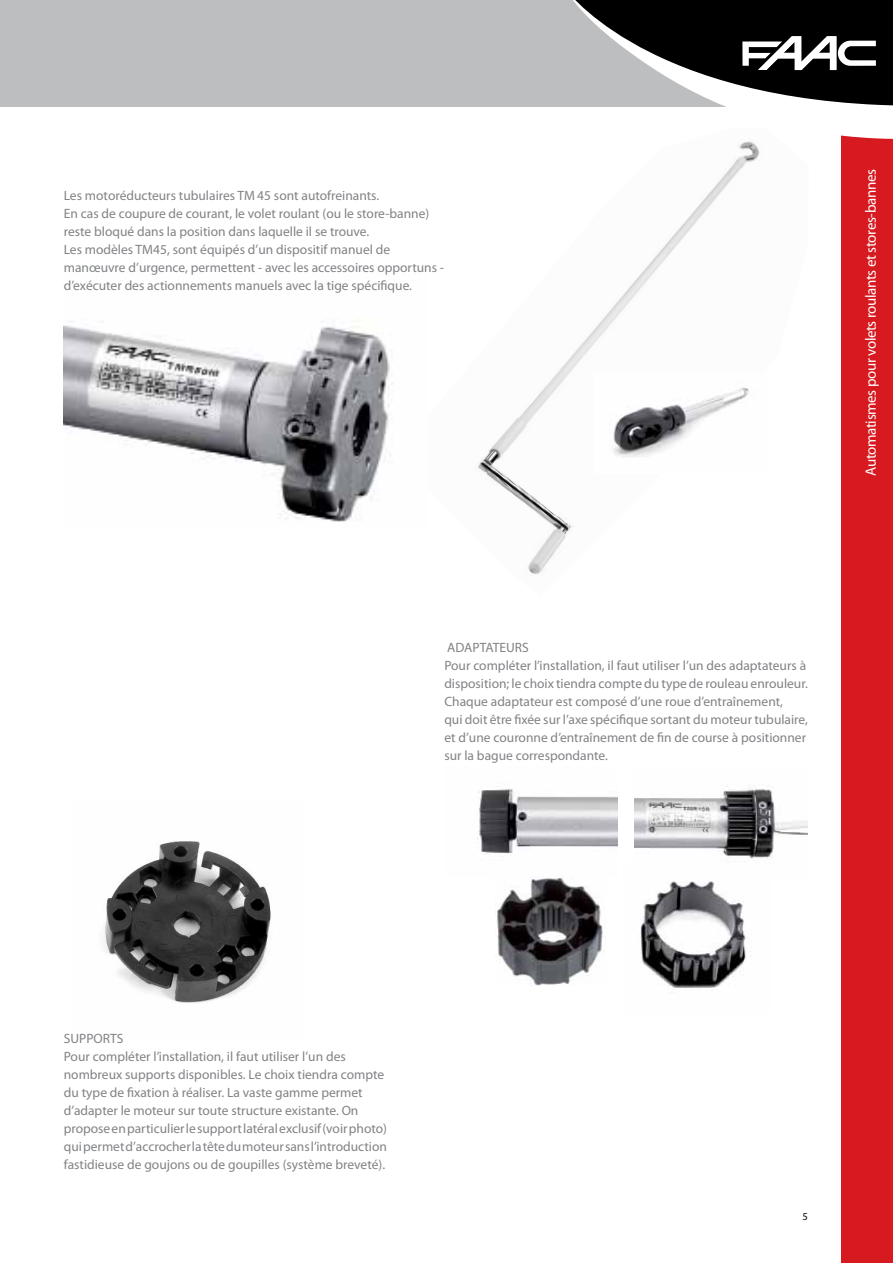
<style>
.page{position:relative;width:893px;height:1263px;background:#fff}
.page>*{position:absolute;margin:0;border:0;box-sizing:border-box;transform-origin:0 0}
.t1{font:15px "Myriad Pro";letter-spacing:-.025em;color:#fff}
.t2{font:13.5px/18px "Myriad Pro";color:#808285}
.t3{font:10.5px "Myriad Pro";color:#000}
</style>
<div class="page">
<div style="left:842px;top:0;width:51px;height:1263px;background:#d71920"></div>
<div style="left:0;top:0;width:893px;height:106px;background:#bcbec0"></div>
<svg style="left:564px;top:0;width:329px;height:142px"></svg>
<img style="left:478px;top:128px;width:330px;height:447px">
<img style="left:64px;top:321px;width:329px;height:201px">
<img style="left:594px;top:374px;width:173px;height:100px">
<img style="left:477px;top:788px;width:141px;height:66px">
<img style="left:635px;top:785px;width:173px;height:76px">
<img style="left:103px;top:841px;width:168px;height:162px">
<img style="left:640px;top:881px;width:106px;height:110px">
<img style="left:495px;top:877px;width:110px;height:108px">
<p class="t2" style="left:64px;top:186px;width:382px">Les motoréducteurs tubulaires TM 45 sont autofreinants.<br>En cas de coupure de courant, le volet roulant (ou le store-banne) reste bloqué dans la position dans laquelle il se trouve.<br>Les modèles TM45, sont équipés d’un dispositif manuel de manœuvre d’urgence, permettent - avec les accessoires opportuns - d’exécuter des actionnements manuels avec la tige spécifique.</p>
<p class="t1" style="left:862px;top:476px;width:308px;rotate:-90deg">Automatismes pour volets roulants et stores-bannes</p>
<p class="t2" style="left:444px;top:638px;width:365px">ADApTATEURS<br>pour compléter l’installation, il faut utiliser l’un des adaptateurs à disposition; le choix tiendra compte du type de rouleau enrouleur.<br>Chaque adaptateur est composé d’une roue d’entraînement,<br>qui doit être fixée sur l’axe spécifique sortant du moteur tubulaire, et d’une couronne d’entraînement de fin de course à positionner sur la bague correspondante.</p>
<p class="t2" style="left:64px;top:1029px;width:325px">SUppORTS<br>pour compléter l’installation, il faut utiliser l’un des nombreux supports disponibles. Le choix tiendra compte du type de fixation à réaliser. La vaste gamme permet d’adapter le moteur sur toute structure existante. On proposeenparticulierlesupportlatéralexclusif(voir photo) quipermetd’accrocherlatêtedumoteursans l’introduction fastidieuse de goujons ou de goupilles (système breveté).</p>
<p class="t3" style="left:802px;top:1209px;width:7px">5</p>
</div>
